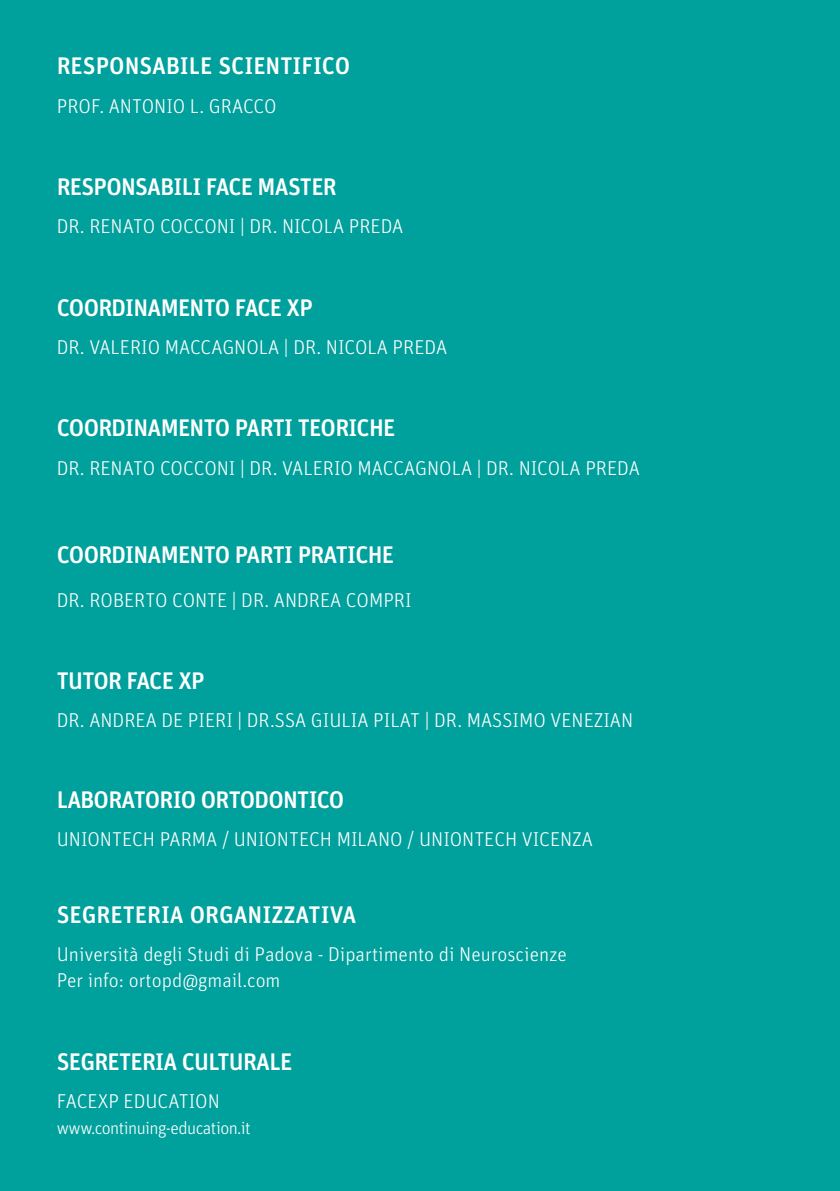
<style>
.page{position:relative;width:840px;height:1191px;background:#fff}
.page>*{position:absolute;margin:0;border:0;box-sizing:border-box;transform-origin:0 0}
.t1{font:500 24px "Unit";letter-spacing:-.03em;color:#fff}
.t2{font:500 24px "Unit";color:#fff}
.t3{font:300 20px/26.4px "Unit";color:#fff}
.t4{font:300 18px "Unit";letter-spacing:-.03em;color:#fff}
</style>
<div class="page">
<div style="left:0;top:0;width:839px;height:1191px;background:#00a09c"></div>
<p class="t2" style="left:57px;top:51px;width:295px">RESPONSABILE SCIENTIFICO</p>
<p class="t3" style="left:57px;top:92px;width:221px">PROF. ANTONIO L. GRACCO</p>
<p class="t1" style="left:57px;top:172px;width:281px">RESPONSABILI FACE MASTER</p>
<p class="t3" style="left:57px;top:213px;width:348px">DR. RENATO COCCONI | DR. NICOLA PREDA</p>
<p class="t1" style="left:57px;top:293px;width:257px">COORDINAMENTO FACE XP</p>
<p class="t3" style="left:57px;top:333px;width:391px">DR. VALERIO MACCAGNOLA | DR. NICOLA PREDA</p>
<p class="t1" style="left:57px;top:413px;width:340px">COORDINAMENTO PARTI TEORICHE</p>
<p class="t3" style="left:57px;top:454px;width:584px">DR. RENATO COCCONI | DR. VALERIO MACCAGNOLA | DR. NICOLA PREDA</p>
<p class="t1" style="left:57px;top:540px;width:339px">COORDINAMENTO PARTI PRATICHE</p>
<p class="t3" style="left:57px;top:586px;width:356px">DR. ROBERTO CONTE | DR. ANDREA COMPRI</p>
<p class="t1" style="left:57px;top:666px;width:149px">TUTOR FACE XP</p>
<p class="t3" style="left:57px;top:707px;width:577px">DR. ANDREA DE PIERI | DR.SSA GIULIA PILAT | DR. MASSIMO VENEZIAN</p>
<p class="t1" style="left:57px;top:785px;width:289px">LABORATORIO ORTODONTICO</p>
<p class="t3" style="left:57px;top:825px;width:537px">UNIONTECH PARMA / UNIONTECH MILANO / UNIONTECH VICENZA</p>
<p class="t2" style="left:57px;top:900px;width:301px">SEGRETERIA ORGANIZZATIVA</p>
<p class="t3" style="left:57px;top:940px;width:511px">Università degli Studi di Padova - Dipartimento di Neuroscienze<br>Per info: ortopd@gmail.com</p>
<p class="t1" style="left:57px;top:1046px;width:237px">SEGRETERIA CULTURALE</p>
<p class="t3" style="left:57px;top:1087px;width:164px">FACEXP EDUCATION</p>
<p class="t4" style="left:57px;top:1117px;width:195px">www.continuing-education.it</p>
</div>
